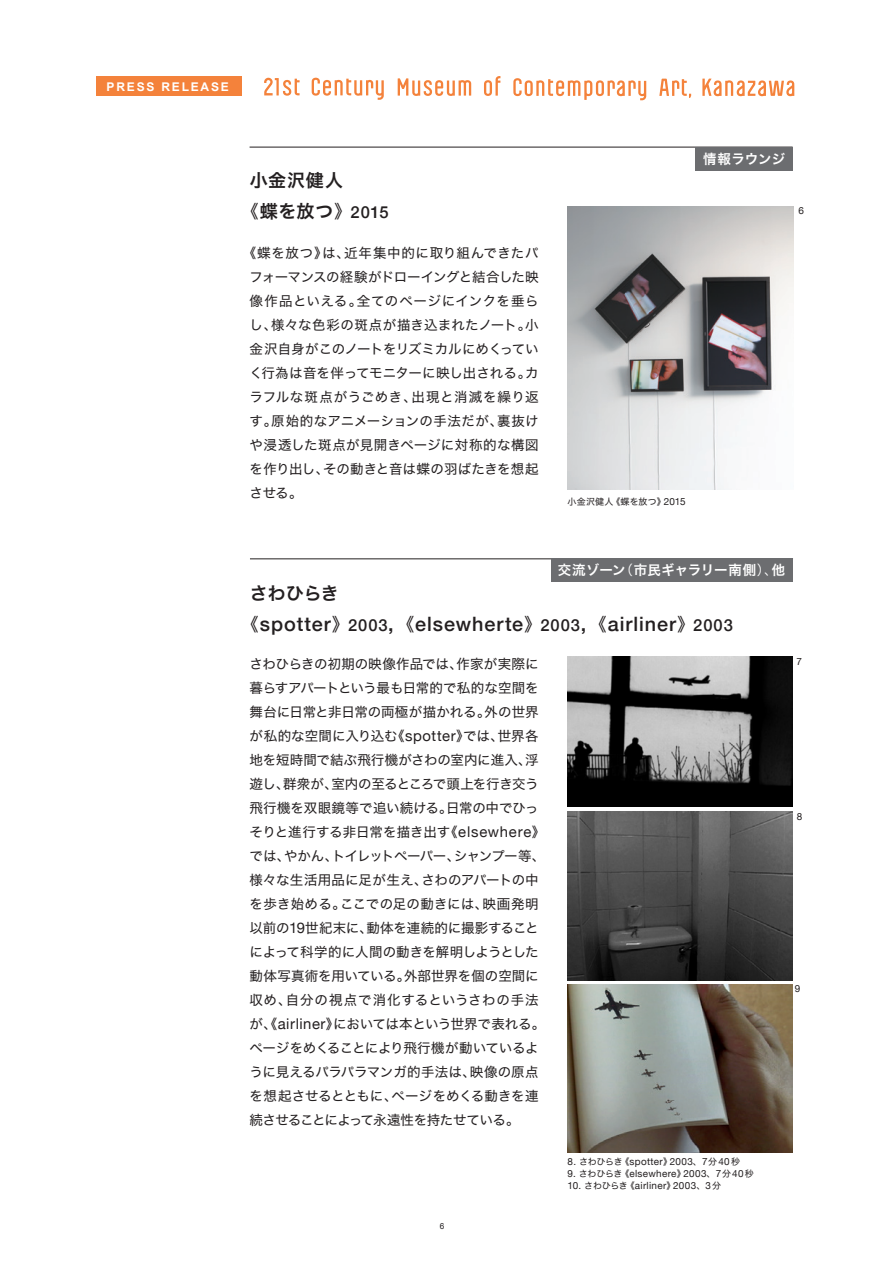
<style>
.page{position:relative;width:893px;height:1263px;background:#fff}
.page>*{position:absolute;margin:0;border:0;box-sizing:border-box;transform-origin:0 0}
.t1{font:500 19.8px "Helvetica Neue";letter-spacing:.045em;color:#231f20}
.t2{font:18px/31.5px "Hira Kaku Pro W6";letter-spacing:.04em;color:#231f20}
.t3{font:18px "Hira Kaku Pro W6";letter-spacing:.01em;color:#231f20}
.t4{font:13.5px/24px "Hira Kaku Std W4";letter-spacing:-.005em;color:#231f20;text-align:justify}
.t5{font:13.5px "Hira Kaku Pro W6";letter-spacing:.005em;color:#fff}
.t6{font:700 12px "Arial";letter-spacing:.15em;color:#fff}
.t7{font:9.9px "Helvetica Neue";letter-spacing:.03em;color:#231f20}
.t8{font:9px "Hira Kaku Std W4";letter-spacing:.02em;color:#231f20}
.t9{font:8.25px "Arial";color:#231f20}
.s1{font-family:"Hira Kaku Pro W3"}
.s2{font-family:"Helvetica Neue";font-weight:500;font-size:16.5px}
.s3{font-family:"Helvetica Neue";font-size:9.9px}
.s4{font-family:"Hira Kaku Pro W3";font-weight:400;font-size:18px}
.s5{font-size:16.5px}
.s6{font-family:"Helvetica Neue";font-size:14.85px}
.s7{font-family:"Hira Kaku Std W4";font-size:9px}
</style>
<div class="page">
<svg style="left:312px;top:78px;width:72px;height:22px"></svg>
<svg style="left:264px;top:78px;width:36px;height:18px"></svg>
<svg style="left:484px;top:76px;width:16px;height:20px"></svg>
<svg style="left:398px;top:78px;width:73px;height:18px"></svg>
<svg style="left:659px;top:79px;width:32px;height:19px"></svg>
<svg style="left:513px;top:78px;width:133px;height:22px"></svg>
<svg style="left:702px;top:79px;width:92px;height:17px"></svg>
<div style="left:96px;top:77px;width:146px;height:19px;background:#f4823b"></div>
<hr style="left:250px;top:147px;width:543px;height:1px;background:#231f20">
<div style="left:696px;top:147px;width:97px;height:23px;background:#6c6d70"></div>
<hr style="left:250px;top:559px;width:543px;height:1px;background:#231f20">
<img style="left:568px;top:657px;width:224px;height:150px">
<img style="left:568px;top:984px;width:224px;height:168px">
<img style="left:568px;top:812px;width:224px;height:168px">
<div style="left:551px;top:559px;width:242px;height:23px;background:#6c6d70"></div>
<img style="left:568px;top:206px;width:225px;height:283px">
<p class="t6" style="left:107px;top:80px;width:124px">PRESS RELEASE</p>
<h2 class="t2" style="left:241px;top:163px;width:149px;text-indent:9px">小金沢健人<br><span class="s1">《</span>蝶を放つ<span class="s1">》</span><span class="s2">2015</span></h2>
<p class="t4" style="left:250px;top:241px;width:291px;text-indent:-7px">《蝶を放つ》は、近年集中的に取り組んできたパフォーマンスの経験がドローイングと結合した映像作品といえる。全てのページにインクを垂らし、様々な色彩の斑点が描き込まれたノート。小金沢自身がこのノートをリズミカルにめくっていく行為は音を伴ってモニターに映し出される。カラフルな斑点がうごめき、出現と消滅を繰り返す。原始的なアニメーションの手法だが、裏抜けや浸透した斑点が見開きページに対称的な構図を作り出し、その動きと音は蝶の羽ばたきを想起させる。</p>
<p class="t5" style="left:703px;top:146px;width:83px">情報ラウンジ</p>
<p class="t7" style="left:799px;top:203px;width:7px">6</p>
<p class="t8" style="left:568px;top:495px;width:120px">小金沢健人《蝶を放つ》<span class="s3">2015</span></p>
<p class="t5" style="left:558px;top:558px;width:229px">交流ゾーン<span class="s1">（</span>市民ギャラリー南側<span class="s1">）、</span>他</p>
<h2 class="t3" style="left:250px;top:576px;width:90px">さわひらき</h2>
<h1 class="t1" style="left:241px;top:608px;width:493px"><span class="s4">《</span>spotter<span class="s4">》</span><span class="s5">2003</span>, <span class="s4">《</span>elsewherte<span class="s4">》</span><span class="s5">2003</span>, <span class="s4">《</span>airliner<span class="s4">》</span><span class="s5">2003</span></h1>
<p class="t4" style="left:250px;top:652px;width:297px;text-align:left">さわひらきの初期の映像作品では、作家が実際に暮らすアパートという最も日常的で私的な空間を舞台に日常と非日常の両極が描かれる。外の世界が私的な空間に入り込む《<span class="s6">spotter</span>》では、世界各地を短時間で結ぶ飛行機がさわの室内に進入、浮遊し、群衆が、室内の至るところで頭上を行き交う飛行機を双眼鏡等で追い続ける。日常の中でひっそりと進行する非日常を描き出す《<span class="s6">elsewhere</span>》では、やかん、トイレットペーパー、シャンプー等、様々な生活用品に足が生え、さわのアパートの中を歩き始める。ここでの足の動きには、映画発明以前の<span class="s6">19</span>世紀末に、動体を連続的に撮影することによって科学的に人間の動きを解明しようとした動体写真術を用いている。外部世界を個の空間に収め、自分の視点で消化するというさわの手法が、《<span class="s6">airliner</span>》においては本という世界で表れる。ページをめくることにより飛行機が動いているように見えるパラパラマンガ的手法は、映像の原点を想起させるとともに、ページをめくる動きを連続させることによって永遠性を持たせている。</p>
<p class="t7" style="left:797px;top:655px;width:7px">7</p>
<p class="t7" style="left:797px;top:809px;width:7px">8</p>
<p class="t7" style="left:795px;top:981px;width:7px">9</p>
<p class="t7" style="left:568px;top:1155px;width:174px">8. <span class="s7">さわひらき《</span>spotter<span class="s7">》</span>2003<span class="s7">、</span>7<span class="s7">分</span>40<span class="s7">秒</span></p>
<p class="t7" style="left:568px;top:1167px;width:188px">9. <span class="s7">さわひらき《</span>elsewhere<span class="s7">》</span>2003<span class="s7">、</span>7<span class="s7">分</span>40<span class="s7">秒</span></p>
<p class="t7" style="left:568px;top:1179px;width:155px">10. <span class="s7">さわひらき《</span>airliner<span class="s7">》</span>2003<span class="s7">、</span>3<span class="s7">分</span></p>
<p class="t9" style="left:440px;top:1221px;width:6px">6</p>
</div>
